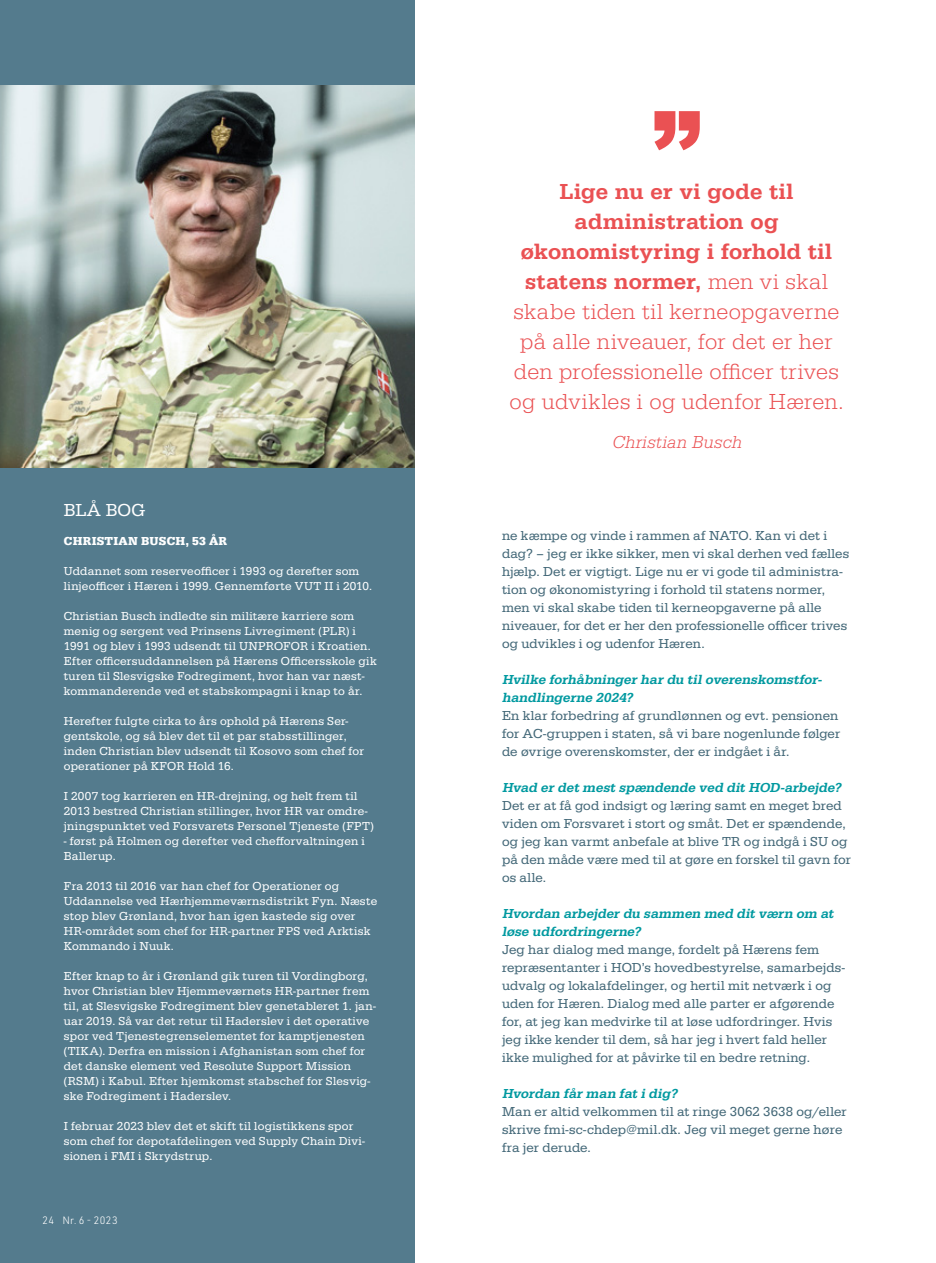
<style>
.page{position:relative;width:936px;height:1263px;background:#fff}
.page>*{position:absolute;margin:0;border:0;box-sizing:border-box;transform-origin:0 0}
.t1{font:900 98.25px "Arial";color:#ea5153}
.t2{font:300 22.5px/30px "Serifa";letter-spacing:.01em;color:#ea5153;text-align:center}
.t3{font:italic 300 18px "Serifa";letter-spacing:.025em;color:#ea5153}
.t4{font:18px "Serifa";color:#fff}
.t5{font:13.5px/18px "Serifa";letter-spacing:.01em;color:#426777}
.t6{font:italic 500 13.5px/18px "Serifa";color:#0099a0}
.t7{font:12px/15px "Serifa";letter-spacing:.02em;color:#fff}
.t8{font:700 12px "Serifa";letter-spacing:.025em;color:#fff}
.t9{font:300 10.5px "URWDIN";letter-spacing:.03em;color:#fff}
.s1{font-weight:500}
</style>
<div class="page">
<div style="left:0;top:0;width:415px;height:1263px;background:#547b8d"></div>
<img style="left:0;top:85px;width:415px;height:382px">
<h3 class="t4" style="left:64px;top:500px;width:83px">BLÅ BOG</h3>
<p class="t8" style="left:64px;top:534px;width:165px">CHRISTIAN BUSCH, 53 ÅR</p>
<p class="t7" style="left:64px;top:564px;width:310px">Uddannet som reserveofficer i 1993 og derefter som linjeofficer i Hæren i 1999. Gennemførte VUT II i 2010.</p>
<p class="t7" style="left:64px;top:609px;width:314px">Christian Busch indledte sin militære karriere som menig og sergent ved Prinsens Livregiment (PLR) i 1991 og blev i 1993 udsendt til UNPROFOR i Kroatien.<br>Efter officersuddannelsen på Hærens Officersskole gik turen til Slesvigske Fodregiment, hvor han var næst&shy;kommanderende ved et stabskompagni i knap to år.</p>
<p class="t7" style="left:64px;top:714px;width:302px">Herefter fulgte cirka to års ophold på Hærens Ser&shy;gentskole, og så blev det til et par stabsstillinger, inden Christian blev udsendt til Kosovo som chef for operationer på KFOR Hold 16.</p>
<p class="t7" style="left:64px;top:789px;width:311px">I 2007 tog karrieren en HR-drejning, og helt frem til<br>2013 bestred Christian stillinger, hvor HR var omdre&shy;jningspunktet ved Forsvarets Personel Tjeneste (FPT)</p>
<p class="t7" style="left:64px;top:834px;width:302px">- først på Holmen og derefter ved chefforvaltningen i<br>Ballerup.</p>
<p class="t7" style="left:64px;top:879px;width:315px">Fra 2013 til 2016 var han chef for Operationer og Uddannelse ved Hærhjemmeværnsdistrikt Fyn. Næste stop blev Grønland, hvor han igen kastede sig over HR-området som chef for HR-partner FPS ved Arktisk Kommando i Nuuk.</p>
<p class="t7" style="left:64px;top:969px;width:313px">Efter knap to år i Grønland gik turen til Vordingborg, hvor Christian blev Hjemmeværnets HR-partner frem til, at Slesvigske Fodregiment blev genetableret 1. jan&shy;uar 2019. Så var det retur til Haderslev i det operative spor ved Tjenestegrenselementet for kamptjenesten (TIKA). Derfra en mission i Afghanistan som chef for det danske element ved Resolute Support Mission (RSM) i Kabul. Efter hjemkomst stabschef for Slesvig&shy;ske Fodregiment i Haderslev.</p>
<p class="t7" style="left:64px;top:1119px;width:303px">I februar 2023 blev det et skift til logistikkens spor som chef for depotafdelingen ved Supply Chain Divi&shy;sionen i FMI i Skrydstrup.</p>
<p class="t9" style="left:43px;top:1213px;width:77px">24 Nr. 6 - 2023</p>
<h1 class="t1" style="left:651px;top:76px;width:51px">”</h1>
<h2 class="t2" style="left:509px;top:177px;width:335px"><span class="s1">Lige nu er vi gode til administration og økonomistyring i forhold til statens normer,</span> men vi skal skabe tiden til kerneopgaverne på alle niveauer, for det er her den professionelle officer trives og udvikles i og udenfor Hæren.</h2>
<h3 class="t3" style="left:611px;top:432px;width:131px">Christian Busch</h3>
<p class="t5" style="left:502px;top:527px;width:348px">ne kæmpe og vinde i rammen af NATO. Kan vi det i dag? – jeg er ikke sikker, men vi skal derhen ved fælles hjælp. Det er vigtigt. Lige nu er vi gode til administra&shy;tion og økonomistyring i forhold til statens normer, men vi skal skabe tiden til kerneopgaverne på alle niveauer, for det er her den professionelle officer trives og udvikles i og udenfor Hæren.</p>
<p class="t6" style="left:502px;top:670px;width:323px">Hvilke forhåbninger har du til overenskomstfor&shy;handlingerne 2024?</p>
<p class="t5" style="left:502px;top:707px;width:340px">En klar forbedring af grundlønnen og evt. pensionen for AC-gruppen i staten, så vi bare nogenlunde følger de øvrige overenskomster, der er indgået i år.</p>
<p class="t6" style="left:502px;top:778px;width:343px">Hvad er det mest spændende ved dit HOD-arbejde?</p>
<p class="t5" style="left:502px;top:797px;width:350px">Det er at få god indsigt og læring samt en meget bred viden om Forsvaret i stort og småt. Det er spændende, og jeg kan varmt anbefale at blive TR og indgå i SU og på den måde være med til at gøre en forskel til gavn for os alle.</p>
<p class="t6" style="left:502px;top:904px;width:336px">Hvordan arbejder du sammen med dit værn om at løse udfordringerne?</p>
<p class="t5" style="left:502px;top:941px;width:344px">Jeg har dialog med mange, fordelt på Hærens fem repræsentanter i HOD’s hovedbestyrelse, samarbejds&shy;udvalg og lokalafdelinger, og hertil mit netværk i og uden for Hæren. Dialog med alle parter er afgørende for, at jeg kan medvirke til at løse udfordringer. Hvis jeg ikke kender til dem, så har jeg i hvert fald heller ikke mulighed for at påvirke til en bedre retning.</p>
<p class="t6" style="left:502px;top:1084px;width:179px">Hvordan får man fat i dig?</p>
<p class="t5" style="left:502px;top:1103px;width:346px">Man er altid velkommen til at ringe 3062 3638 og/eller skrive fmi-sc-chdep@mil.dk. Jeg vil meget gerne høre fra jer derude.</p>
</div>
